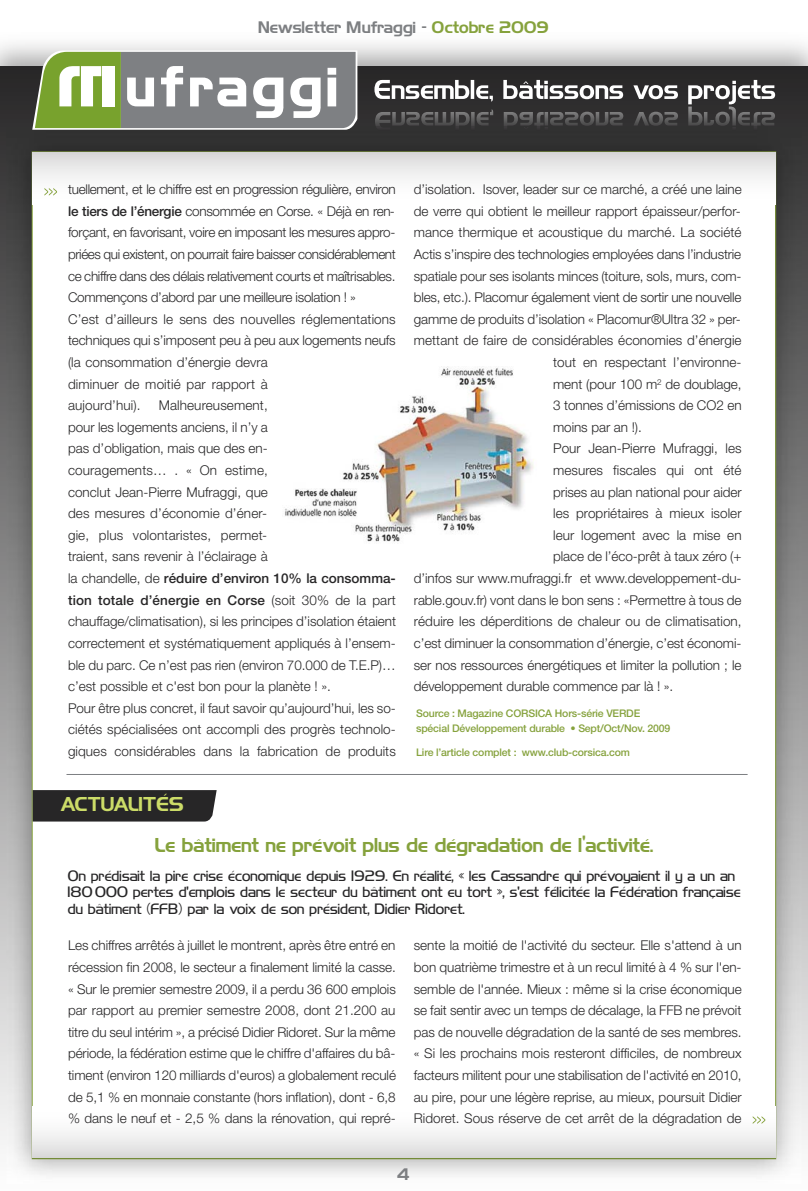
<style>
.page{position:relative;width:808px;height:1191px;background:#fff}
.page>*{position:absolute;margin:0;border:0;box-sizing:border-box;transform-origin:0 0}
.t1{font:18px "Hancock Park Laser";color:#86a23d}
.t2{font:18px "Hancock Park Laser";color:#ccdc68}
.t3{font:15px "Hancock Park Laser";color:#7d7f82}
.t4{font:300 13.5px/21.6px "Helvetica Neue";letter-spacing:-.005em;color:#272627}
.t5{font:13.5px/16.2px "Hancock Park Light Laser";color:#272627}
.t6{font:500 10.5px/15px "Helvetica Neue";letter-spacing:-.015em;color:#86a23d}
.s1{color:#86a23d}
.s2{font-weight:500}
</style>
<div class="page">
<div style="left:0;top:66px;width:808px;height:1125px;background:linear-gradient(to bottom,#272627,#fdfdfd)"></div>
<img style="left:6px;top:126px;width:795px;height:1058px">
<div style="left:33px;top:152px;width:742px;height:1006px;background:#fff"></div>
<svg style="left:32px;top:50px;width:325px;height:80px"></svg>
<svg style="left:374px;top:80px;width:401px;height:24px"></svg>
<img style="left:375px;top:107px;width:400px;height:19px">
<div style="left:376px;top:126px;width:381px;height:5px;background:#313131"></div>
<svg style="left:44px;top:188px;width:13px;height:8px"></svg>
<hr style="left:66px;top:774px;width:681px;height:1px;background:#7d7f82">
<div style="left:33px;top:790px;width:184px;height:31px;background:#272627"></div>
<img style="left:285px;top:367px;width:249px;height:175px">
<svg style="left:753px;top:1116px;width:12px;height:7px"></svg>
<p class="t3" style="left:259px;top:19px;width:292px">Newsletter Mufraggi - <span class="s1">Octobre 2009</span></p>
<p class="t4" style="left:68px;top:180px;width:329px">tuellement, et le chiffre est en progression régulière, environ <span class="s2">le tiers de l’énergie</span> consommée en Corse. « Déjà en ren&shy;forçant, en favorisant, voire en imposant les mesures appro&shy;priées qui existent, on pourrait faire baisser considérablement ce chiffre dans des délais relativement courts et maîtrisables.<br>Commençons d’abord par une meilleure isolation ! »<br>C’est d’ailleurs le sens des nouvelles réglementations techniques qui s’imposent peu à peu aux logements neufs (la consommation d’énergie devra<br>diminuer de moitié par rapport à<br>aujourd’hui).</p>
<p class="t4" style="left:68px;top:396px;width:329px;text-indent:91px">Malheureusement,<br>pour les logements anciens, il n’y a<br>pas d’obligation, mais que des en-<br>couragements… . « On estime,<br>conclut Jean-Pierre Mufraggi, que<br>des mesures d’économie d’éner-<br>gie, plus volontaristes, permet-<br>traient, sans revenir à l’éclairage à<br>la chandelle, de <span class="s2">réduire d’environ 10% la consomma&shy;tion totale d’énergie en Corse</span> (soit 30% de la part chauffage/climatisation), si les principes d’isolation étaient correctement et systématiquement appliqués à l’ensem&shy;ble du parc. Ce n’est pas rien (environ 70.000 de T.E.P)… c’est possible et c'est bon pour la planète ! ».<br>Pour être plus concret, il faut savoir qu’aujourd’hui, les so&shy;ciétés spécialisées ont accompli des progrès technolo&shy;giques considérables dans la fabrication de produits</p>
<p class="t4" style="left:414px;top:180px;width:329px">d’isolation. Isover, leader sur ce marché, a créé une laine</p>
<p class="t4" style="left:414px;top:201px;width:329px">de verre qui obtient le meilleur rapport épaisseur/perfor-</p>
<p class="t4" style="left:414px;top:223px;width:329px">mance thermique et acoustique du marché. La société</p>
<p class="t4" style="left:414px;top:245px;width:329px">Actis s’inspire des technologies employées dans l’industrie</p>
<p class="t4" style="left:414px;top:266px;width:329px">spatiale pour ses isolants minces (toiture, sols, murs, com-</p>
<p class="t4" style="left:414px;top:288px;width:329px">bles, etc.). Placomur également vient de sortir une nouvelle</p>
<p class="t4" style="left:414px;top:309px;width:328px">gamme de produits d’isolation « Placomur®Ultra 32 » per-</p>
<p class="t4" style="left:414px;top:331px;width:329px">mettant de faire de considérables économies d’énergie</p>
<p class="t4" style="left:553px;top:353px;width:190px">tout en respectant l’environne-</p>
<p class="t4" style="left:553px;top:374px;width:190px">ment (pour 100 m<sup>2</sup> de doublage,</p>
<p class="t4" style="left:553px;top:396px;width:190px">3 tonnes d’émissions de CO2 en</p>
<p class="t4" style="left:553px;top:417px;width:90px">moins par an !).</p>
<p class="t4" style="left:553px;top:439px;width:190px">Pour Jean-Pierre Mufraggi, les</p>
<p class="t4" style="left:553px;top:461px;width:190px">mesures fiscales qui ont été</p>
<p class="t4" style="left:553px;top:482px;width:190px">prises au plan national pour aider</p>
<p class="t4" style="left:553px;top:504px;width:190px">les propriétaires à mieux isoler</p>
<p class="t4" style="left:553px;top:525px;width:190px">leur logement avec la mise en</p>
<p class="t4" style="left:553px;top:547px;width:190px">place de l’éco-prêt à taux zéro (+</p>
<p class="t4" style="left:414px;top:569px;width:329px">d’infos sur www.mufraggi.fr et www.developpement-du-</p>
<p class="t4" style="left:414px;top:590px;width:329px">rable.gouv.fr) vont dans le bon sens : «Permettre à tous de</p>
<p class="t4" style="left:414px;top:612px;width:329px">réduire les déperditions de chaleur ou de climatisation,</p>
<p class="t4" style="left:414px;top:633px;width:329px">c’est diminuer la consommation d’énergie, c’est économi-</p>
<p class="t4" style="left:414px;top:655px;width:329px">ser nos ressources énergétiques et limiter la pollution ; le</p>
<p class="t4" style="left:414px;top:677px;width:261px">développement durable commence par là ! ».</p>
<p class="t6" style="left:416px;top:707px;width:256px">Source : Magazine CORSICA Hors-série VERDE spécial Développement durable • Sept/Oct/Nov. 2009</p>
<p class="t6" style="left:416px;top:746px;width:215px">Lire l’article complet : www.club-corsica.com</p>
<h1 class="t2" style="left:61px;top:794px;width:125px">ACTUALITÉS</h1>
<h1 class="t1" style="left:156px;top:835px;width:500px">Le bâtiment ne prévoit plus de dégradation de l'activité.</h1>
<p class="t5" style="left:68px;top:868px;width:674px">On prédisait la pire crise économique depuis 1929. En réalité, « les Cassandre qui prévoyaient il y a un an<br>180 000 pertes d'emplois dans le secteur du bâtiment ont eu tort », s'est félicitée la Fédération française du bâtiment (FFB) par la voix de son président, Didier Ridoret.</p>
<p class="t4" style="left:68px;top:936px;width:329px;text-align:justify">Les chiffres arrêtés à juillet le montrent, après être entré en récession fin 2008, le secteur a finalement limité la casse. « Sur le premier semestre 2009, il a perdu 36 600 emplois par rapport au premier semestre 2008, dont 21.200 au titre du seul intérim », a précisé Didier Ridoret. Sur la même période, la fédération estime que le chiffre d'affaires du bâ&shy;timent (environ 120 milliards d'euros) a globalement reculé de 5,1 % en monnaie constante (hors inflation), dont - 6,8 % dans le neuf et - 2,5 % dans la rénovation, qui repré-</p>
<p class="t4" style="left:414px;top:936px;width:329px;text-align:justify">sente la moitié de l'activité du secteur. Elle s'attend à un bon quatrième trimestre et à un recul limité à 4 % sur l'en&shy;semble de l'année. Mieux : même si la crise économique se fait sentir avec un temps de décalage, la FFB ne prévoit pas de nouvelle dégradation de la santé de ses membres. « Si les prochains mois resteront difficiles, de nombreux facteurs militent pour une stabilisation de l'activité en 2010, au pire, pour une légère reprise, au mieux, poursuit Didier Ridoret. Sous réserve de cet arrêt de la dégradation de</p>
<p class="t3" style="left:398px;top:1165px;width:14px">4</p>
</div>
